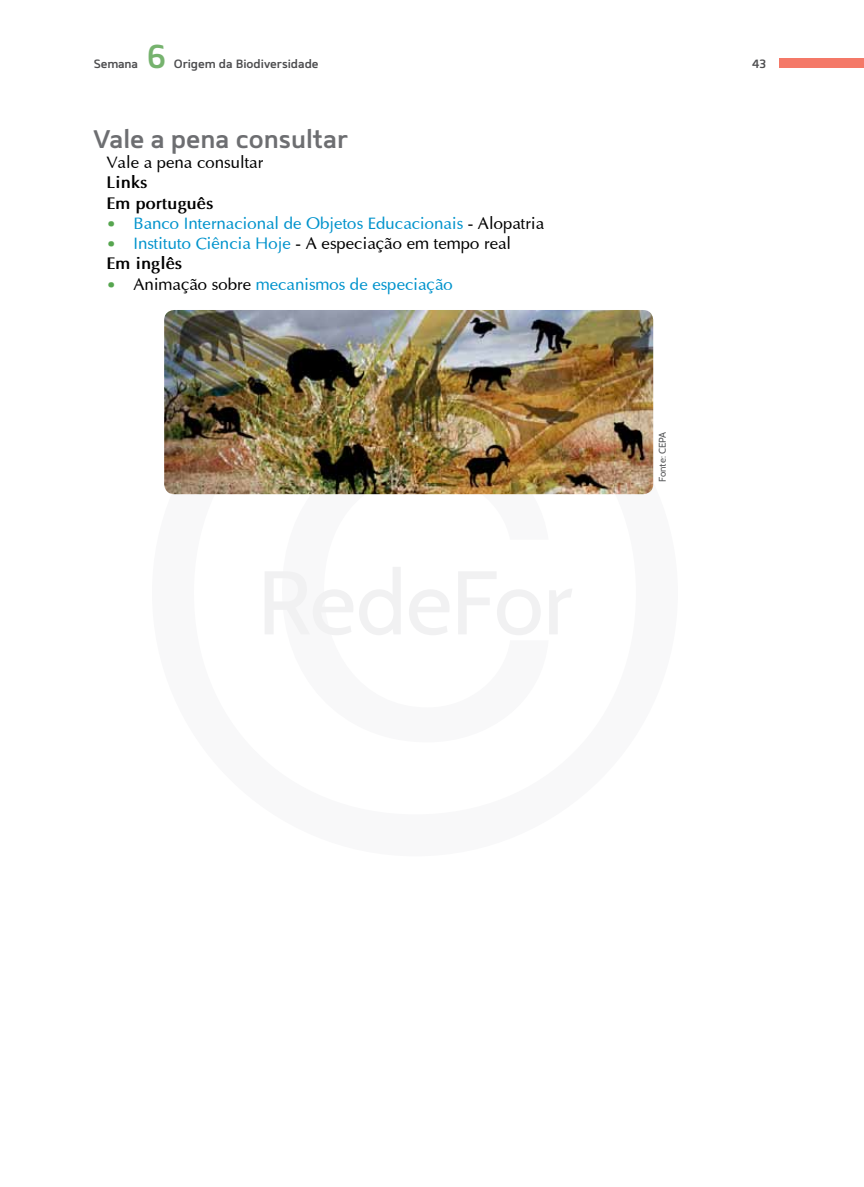
<style>
.page{position:relative;width:864px;height:1187px;background:#fff}
.page>*{position:absolute;margin:0;border:0;box-sizing:border-box;transform-origin:0 0}
.t1{font:600 33px "Mentone";color:#76b36e}
.t2{font:600 25.5px "Mentone";color:#6d6e71}
.t3{font:16.8px "Optima";color:#0093cc}
.t4{font:16.8px/20.2px "Optima";color:#000}
.t5{font:700 16.8px/20.2px "Optima";color:#000}
.t6{font:700 15px "Optima";color:#56a54f}
.t7{font:600 12px "Mentone";color:#4d4d4f}
.t8{font:9.75px "Cabin";letter-spacing:-.005em;color:#58595b}
.s1{color:#000}
.s2{color:#0093cc}
.s3{font-weight:700}
</style>
<div class="page">
<div style="left:779px;top:59px;width:84px;height:9px;background:#f47968"></div>
<img style="left:164px;top:310px;width:489px;height:184px">
<p class="t7" style="left:94px;top:56px;width:46px">Semana</p>
<h1 class="t1" style="left:147px;top:36px;width:21px">6</h1>
<p class="t7" style="left:174px;top:56px;width:146px">Origem da Biodiversidade</p>
<p class="t7" style="left:751px;top:56px;width:16px">43</p>
<h2 class="t2" style="left:94px;top:123px;width:256px">Vale a pena consultar</h2>
<p class="t4" style="left:106px;top:152px;width:158px">Vale a pena consultar</p>
<p class="t5" style="left:106px;top:172px;width:108px">Links<br>Em português</p>
<p class="t6" style="left:106px;top:215px;width:6px">∙</p>
<p class="t3" style="left:133px;top:213px;width:412px">Banco Internacional de Objetos Educacionais <span class="s1">- Alopatria</span></p>
<p class="t6" style="left:106px;top:235px;width:6px">∙</p>
<p class="t4" style="left:106px;top:233px;width:406px;text-indent:27px"><span class="s2">Instituto Ciência Hoje</span> - A especiação em tempo real<br><span class="s3">Em inglês</span></p>
<p class="t6" style="left:106px;top:275px;width:6px">∙</p>
<p class="t3" style="left:133px;top:274px;width:321px"><span class="s1">Animação sobre</span> mecanismos de especiação</p>
<p class="t8" style="left:656px;top:482px;width:52px;rotate:-90deg">Fonte: CEPA</p>
</div>
